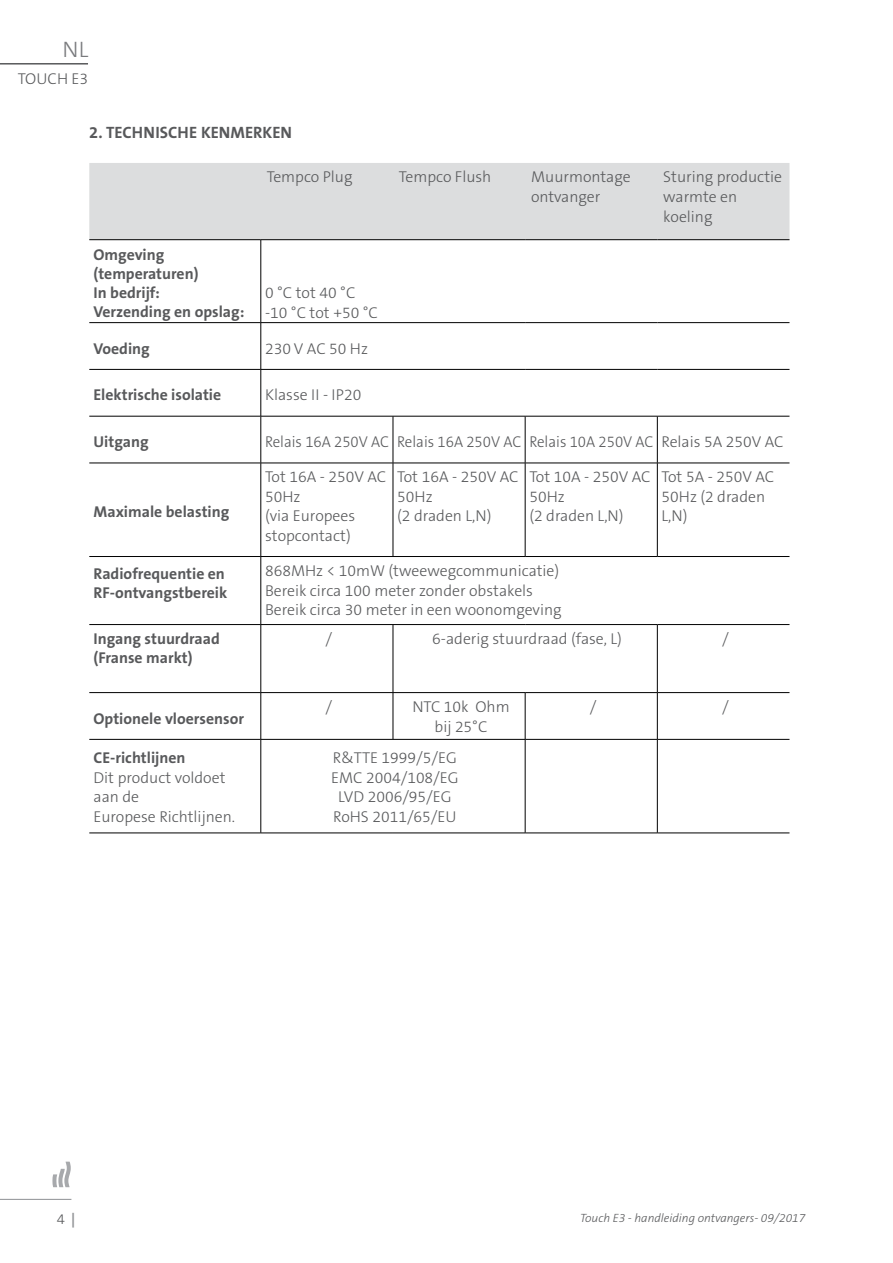
<style>
.page{position:relative;width:893px;height:1263px;background:#fff}
.page>*{position:absolute;margin:0;border:0;box-sizing:border-box;transform-origin:0 0}
.t1{font:300 22.5px "The Sans B3";color:#797a7d}
.t2{font:700 16.5px "The Sans B7";color:#58595b}
.t3{font:300 15.75px/19.5px "The Sans B3";color:#58595b}
.t4{font:700 15.75px/18.9px "The Sans B7";color:#58595b}
.t5{font:300 15.75px "The Sans B3";color:#58595b;scale:.95 1}
.t6{font:300 14.7px "The Sans B3";color:#58595b}
.t7{font:italic 300 12px "The Sans B3";color:#58595b}
.s1{font-family:"The Sans B7";font-weight:700;color:#939598}
</style>
<div class="page">
<hr style="left:0;top:1199px;width:71px;height:1px;background:#939598">
<svg style="left:52px;top:1161px;width:19px;height:26px"></svg>
<div style="left:89px;top:163px;width:700px;height:76px;background:#dcddde"></div>
<hr style="left:89px;top:239px;width:172px;height:1px;background:#000">
<hr style="left:261px;top:239px;width:132px;height:1px;background:#000">
<hr style="left:261px;top:240px;width:1px;height:82px;background:#000">
<hr style="left:393px;top:239px;width:132px;height:1px;background:#000">
<hr style="left:525px;top:239px;width:132px;height:1px;background:#000">
<hr style="left:657px;top:239px;width:132px;height:1px;background:#000">
<hr style="left:89px;top:322px;width:172px;height:1px;background:#000">
<hr style="left:261px;top:322px;width:132px;height:1px;background:#000">
<hr style="left:261px;top:323px;width:1px;height:46px;background:#000">
<hr style="left:393px;top:322px;width:132px;height:1px;background:#000">
<hr style="left:525px;top:322px;width:132px;height:1px;background:#000">
<hr style="left:657px;top:322px;width:132px;height:1px;background:#000">
<hr style="left:89px;top:369px;width:172px;height:1px;background:#000">
<hr style="left:261px;top:369px;width:132px;height:1px;background:#000">
<hr style="left:261px;top:370px;width:1px;height:46px;background:#000">
<hr style="left:393px;top:369px;width:132px;height:1px;background:#000">
<hr style="left:525px;top:369px;width:132px;height:1px;background:#000">
<hr style="left:657px;top:369px;width:132px;height:1px;background:#000">
<hr style="left:89px;top:416px;width:172px;height:1px;background:#000">
<hr style="left:261px;top:416px;width:132px;height:1px;background:#000">
<hr style="left:261px;top:416px;width:1px;height:47px;background:#000">
<hr style="left:393px;top:416px;width:132px;height:1px;background:#000">
<hr style="left:393px;top:416px;width:1px;height:47px;background:#000">
<hr style="left:525px;top:416px;width:132px;height:1px;background:#000">
<hr style="left:525px;top:416px;width:1px;height:47px;background:#000">
<hr style="left:657px;top:416px;width:132px;height:1px;background:#000">
<hr style="left:657px;top:416px;width:1px;height:47px;background:#000">
<hr style="left:89px;top:463px;width:172px;height:1px;background:#000">
<hr style="left:261px;top:463px;width:132px;height:1px;background:#000">
<hr style="left:261px;top:463px;width:1px;height:93px;background:#000">
<hr style="left:393px;top:463px;width:132px;height:1px;background:#000">
<hr style="left:393px;top:463px;width:1px;height:93px;background:#000">
<hr style="left:525px;top:463px;width:132px;height:1px;background:#000">
<hr style="left:525px;top:463px;width:1px;height:93px;background:#000">
<hr style="left:657px;top:463px;width:132px;height:1px;background:#000">
<hr style="left:657px;top:463px;width:1px;height:93px;background:#000">
<hr style="left:89px;top:556px;width:172px;height:1px;background:#000">
<hr style="left:261px;top:556px;width:132px;height:1px;background:#000">
<hr style="left:261px;top:557px;width:1px;height:67px;background:#000">
<hr style="left:393px;top:556px;width:132px;height:1px;background:#000">
<hr style="left:525px;top:556px;width:132px;height:1px;background:#000">
<hr style="left:657px;top:556px;width:132px;height:1px;background:#000">
<hr style="left:89px;top:624px;width:172px;height:1px;background:#000">
<hr style="left:261px;top:624px;width:132px;height:1px;background:#000">
<hr style="left:261px;top:625px;width:1px;height:67px;background:#000">
<hr style="left:393px;top:624px;width:132px;height:1px;background:#000">
<hr style="left:393px;top:625px;width:1px;height:67px;background:#000">
<hr style="left:525px;top:624px;width:132px;height:1px;background:#000">
<hr style="left:657px;top:624px;width:132px;height:1px;background:#000">
<hr style="left:657px;top:625px;width:1px;height:67px;background:#000">
<hr style="left:89px;top:692px;width:172px;height:1px;background:#000">
<hr style="left:261px;top:692px;width:132px;height:1px;background:#000">
<hr style="left:261px;top:693px;width:1px;height:46px;background:#000">
<hr style="left:393px;top:692px;width:132px;height:1px;background:#000">
<hr style="left:393px;top:693px;width:1px;height:46px;background:#000">
<hr style="left:525px;top:692px;width:132px;height:1px;background:#000">
<hr style="left:525px;top:693px;width:1px;height:46px;background:#000">
<hr style="left:657px;top:692px;width:132px;height:1px;background:#000">
<hr style="left:657px;top:693px;width:1px;height:46px;background:#000">
<hr style="left:89px;top:739px;width:172px;height:1px;background:#000">
<hr style="left:261px;top:739px;width:132px;height:1px;background:#000">
<hr style="left:261px;top:740px;width:1px;height:93px;background:#000">
<hr style="left:393px;top:739px;width:132px;height:1px;background:#000">
<hr style="left:525px;top:739px;width:132px;height:1px;background:#000">
<hr style="left:525px;top:740px;width:1px;height:93px;background:#000">
<hr style="left:657px;top:739px;width:132px;height:1px;background:#000">
<hr style="left:657px;top:740px;width:1px;height:93px;background:#000">
<hr style="left:89px;top:833px;width:172px;height:1px;background:#000">
<hr style="left:261px;top:833px;width:132px;height:1px;background:#000">
<hr style="left:393px;top:833px;width:132px;height:1px;background:#000">
<hr style="left:525px;top:833px;width:132px;height:1px;background:#000">
<hr style="left:657px;top:833px;width:132px;height:1px;background:#000">
<hr style="left:0;top:63px;width:88px;height:2px;background:#58595b">
<h1 class="t1" style="left:63px;top:38px;width:27px">NL</h1>
<p class="t3" style="left:18px;top:70px;width:72px">TOUCH E3</p>
<p class="t2" style="left:89px;top:124px;width:204px">2. TECHNISCHE KENMERKEN</p>
<p class="t3" style="left:267px;top:168px;width:87px">Tempco Plug</p>
<p class="t3" style="left:399px;top:168px;width:94px">Tempco Flush</p>
<p class="t3" style="left:531px;top:168px;width:101px">Muurmontage ontvanger</p>
<p class="t3" style="left:663px;top:168px;width:120px">Sturing productie warmte en koeling</p>
<p class="t4" style="left:94px;top:247px;width:152px">Omgeving (temperaturen)<br>In bedrijf:<br>Verzending en opslag:</p>
<p class="t3" style="left:265px;top:284px;width:114px">0 °C tot 40 °C -10 °C tot +50 °C</p>
<p class="t4" style="left:94px;top:340px;width:58px">Voeding</p>
<p class="t3" style="left:265px;top:340px;width:105px">230 V AC 50 Hz</p>
<p class="t4" style="left:94px;top:387px;width:129px">Elektrische isolatie</p>
<p class="t3" style="left:265px;top:386px;width:98px">Klasse II - IP20</p>
<p class="t4" style="left:94px;top:433px;width:57px">Uitgang</p>
<p class="t5" style="left:265px;top:434px;width:547px">Relais 16A 250V AC Relais 16A 250V AC Relais 10A 250V AC Relais 5A 250V AC</p>
<p class="t4" style="left:94px;top:503px;width:137px">Maximale belasting</p>
<p class="t3" style="left:265px;top:468px;width:123px">Tot 16A - 250V AC<br>50Hz<br>(via Europees stopcontact)</p>
<p class="t3" style="left:397px;top:468px;width:123px">Tot 16A - 250V AC<br>50Hz<br>(2 draden L,N)</p>
<p class="t3" style="left:529px;top:468px;width:123px">Tot 10A - 250V AC<br>50Hz<br>(2 draden L,N)</p>
<p class="t3" style="left:662px;top:468px;width:114px">Tot 5A - 250V AC<br>50Hz (2 draden<br>L,N)</p>
<p class="t4" style="left:94px;top:564px;width:135px;line-height:19.5px">Radiofrequentie en<br>RF-ontvangstbereik</p>
<p class="t3" style="left:265px;top:562px;width:298px">868MHz &lt; 10mW (tweewegcommunicatie)<br>Bereik circa 100 meter zonder obstakels<br>Bereik circa 30 meter in een woonomgeving</p>
<p class="t4" style="left:94px;top:630px;width:128px">Ingang stuurdraad (Franse markt)</p>
<p class="t3" style="left:326px;top:630px;width:8px">/</p>
<p class="t3" style="left:432px;top:630px;width:191px">6-aderig stuurdraad (fase, L)</p>
<p class="t3" style="left:722px;top:630px;width:8px">/</p>
<p class="t4" style="left:94px;top:710px;width:152px">Optionele vloersensor</p>
<p class="t4" style="left:93px;top:749px;width:94px">CE-richtlijnen</p>
<p class="t3" style="left:93px;top:768px;width:143px">Dit product voldoet aan de<br>Europese Richtlijnen.</p>
<p class="t3" style="left:326px;top:698px;width:8px">/</p>
<p class="t3" style="left:412px;top:698px;width:99px;text-align:center">NTC 10k Ohm bij 25°C</p>
<p class="t3" style="left:590px;top:698px;width:8px">/</p>
<p class="t3" style="left:722px;top:698px;width:8px">/</p>
<p class="t3" style="left:331px;top:749px;width:129px;text-align:center">R&amp;TTE 1999/5/EG<br>EMC 2004/108/EG<br>LVD 2006/95/EG<br>RoHS 2011/65/EU</p>
<p class="t6" style="left:57px;top:1211px;width:20px">4 <span class="s1">|</span></p>
<p class="t7" style="left:580px;top:1212px;width:227px">Touch E3 - handleiding ontvangers- 09/2017</p>
</div>
